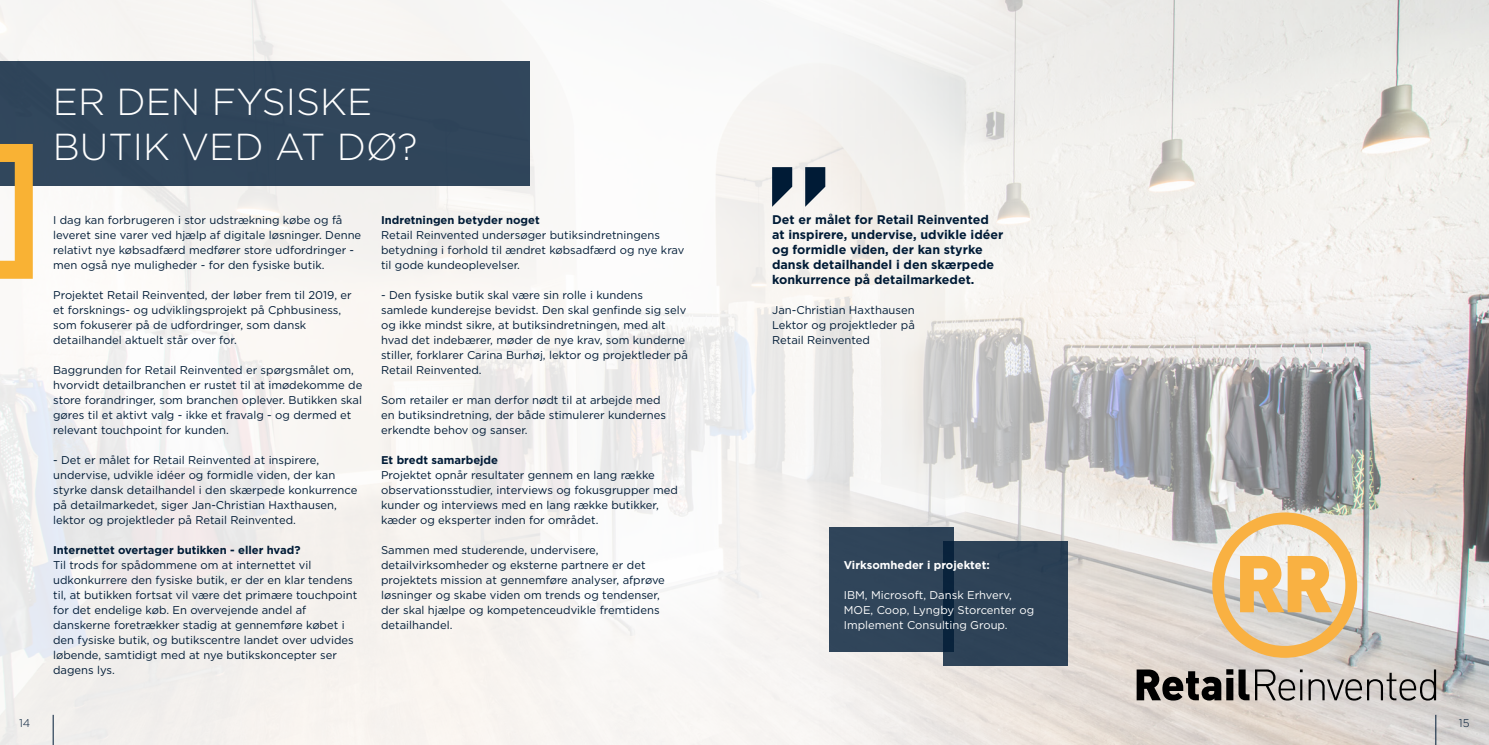
<style>
.page{position:relative;width:1489px;height:745px;background:#fff}
.page>*{position:absolute;margin:0;border:0;box-sizing:border-box;transform-origin:0 0}
.t1{font:300 37.5px/45px "Gotham";color:#fff}
.t2{font:700 12.5px/15px "Gotham";color:#001b36}
.t3{font:11.25px/15px "Gotham";color:#001b36}
.t4{font:700 11.25px "Gotham";color:#001b36}
.t5{font:11.25px/15px "Gotham";color:#fff}
.t6{font:700 11.25px "Gotham";color:#fff}
.t7{font:300 11.25px "Gotham";color:#001b36}
</style>
<div class="page">
<img style="left:0;top:0;width:1488px;height:744px">
<div style="left:0;top:61px;width:530px;height:124px;background:#31465b"></div>
<div style="left:943px;top:540px;width:124px;height:124px;background:#2e4256"></div>
<svg style="left:829px;top:527px;width:124px;height:124px;fill:#2f4459"></svg>
<svg style="left:0;top:144px;width:33px;height:134px"></svg>
<svg style="left:1308px;top:669px;width:127px;height:31px"></svg>
<svg style="left:1136px;top:668px;width:166px;height:32px"></svg>
<svg style="left:1212px;top:512px;width:144px;height:145px"></svg>
<svg style="left:772px;top:167px;width:20px;height:40px"></svg>
<svg style="left:805px;top:167px;width:20px;height:40px"></svg>
<hr style="left:53px;top:714px;width:1px;height:30px;background:#001b36">
<hr style="left:1435px;top:714px;width:1px;height:30px;background:#001b36">
<h1 class="t1" style="left:53px;top:78px;width:366px">ER DEN FYSISKE<br>BUTIK VED AT DØ?</h1>
<p class="t3" style="left:53px;top:212px;width:309px">I dag kan forbrugeren i stor udstrækning købe og få leveret sine varer ved hjælp af digitale løsninger. Denne relativt nye købsadfærd medfører store udfordringer - men også nye muligheder - for den fysiske butik.</p>
<p class="t3" style="left:53px;top:287px;width:300px">Projektet Retail Reinvented, der løber frem til 2019, er et forsknings- og udviklingsprojekt på Cphbusiness, som fokuserer på de udfordringer, som dansk detailhandel aktuelt står over for.</p>
<p class="t3" style="left:53px;top:362px;width:311px">Baggrunden for Retail Reinvented er spørgsmålet om, hvorvidt detailbranchen er rustet til at imødekomme de store forandringer, som branchen oplever. Butikken skal gøres til et aktivt valg - ikke et fravalg - og dermed et relevant touchpoint for kunden.</p>
<p class="t3" style="left:53px;top:452px;width:306px">- Det er målet for Retail Reinvented at inspirere, undervise, udvikle idéer og formidle viden, der kan styrke dansk detailhandel i den skærpede konkurrence på detailmarkedet, siger Jan-Christian Haxthausen, lektor og projektleder på Retail Reinvented.</p>
<p class="t4" style="left:53px;top:542px;width:249px">Internettet overtager butikken - eller hvad?</p>
<p class="t3" style="left:53px;top:557px;width:305px">Til trods for spådommene om at internettet vil udkonkurrere den fysiske butik, er der en klar tendens til, at butikken fortsat vil være det primære touchpoint for det endelige køb. En overvejende andel af danskerne foretrækker stadig at gennemføre købet i den fysiske butik, og butikscentre landet over udvides løbende, samtidigt med at nye butikskoncepter ser dagens lys.</p>
<p class="t4" style="left:381px;top:212px;width:160px">Indretningen betyder noget</p>
<p class="t3" style="left:381px;top:227px;width:305px">Retail Reinvented undersøger butiksindretningens betydning i forhold til ændret købsadfærd og nye krav til gode kundeoplevelser.</p>
<p class="t3" style="left:381px;top:287px;width:308px">- Den fysiske butik skal være sin rolle i kundens samlede kunderejse bevidst. Den skal genfinde sig selv og ikke mindst sikre, at butiksindretningen, med alt hvad det indebærer, møder de nye krav, som kunderne stiller, forklarer Carina Burhøj, lektor og projektleder på Retail Reinvented.</p>
<p class="t3" style="left:381px;top:392px;width:286px">Som retailer er man derfor nødt til at arbejde med en butiksindretning, der både stimulerer kundernes erkendte behov og sanser.</p>
<p class="t4" style="left:381px;top:452px;width:118px">Et bredt samarbejde</p>
<p class="t3" style="left:381px;top:467px;width:298px">Projektet opnår resultater gennem en lang række observationsstudier, interviews og fokusgrupper med kunder og interviews med en lang række butikker, kæder og eksperter inden for området.</p>
<p class="t3" style="left:381px;top:542px;width:285px">Sammen med studerende, undervisere, detailvirksomheder og eksterne partnere er det projektets mission at gennemføre analyser, afprøve løsninger og skabe viden om trends og tendenser, der skal hjælpe og kompetenceudvikle fremtidens detailhandel.</p>
<p class="t2" style="left:772px;top:212px;width:233px">Det er målet for Retail Reinvented at inspirere, undervise, udvikle idéer og formidle viden, der kan styrke dansk detailhandel i den skærpede konkurrence på detailmarkedet.</p>
<p class="t3" style="left:772px;top:302px;width:144px;text-align:justify">Jan-Christian Haxthausen Lektor og projektleder på Retail Reinvented</p>
<p class="t6" style="left:843px;top:557px;width:147px">Virksomheder i projektet:</p>
<p class="t5" style="left:843px;top:587px;width:192px">IBM, Microsoft, Dansk Erhverv,<br>MOE, Coop, Lyngby Storcenter og<br>Implement Consulting Group.</p>
<p class="t7" style="left:19px;top:715px;width:13px">14</p>
<p class="t7" style="left:1458px;top:715px;width:12px">15</p>
</div>
